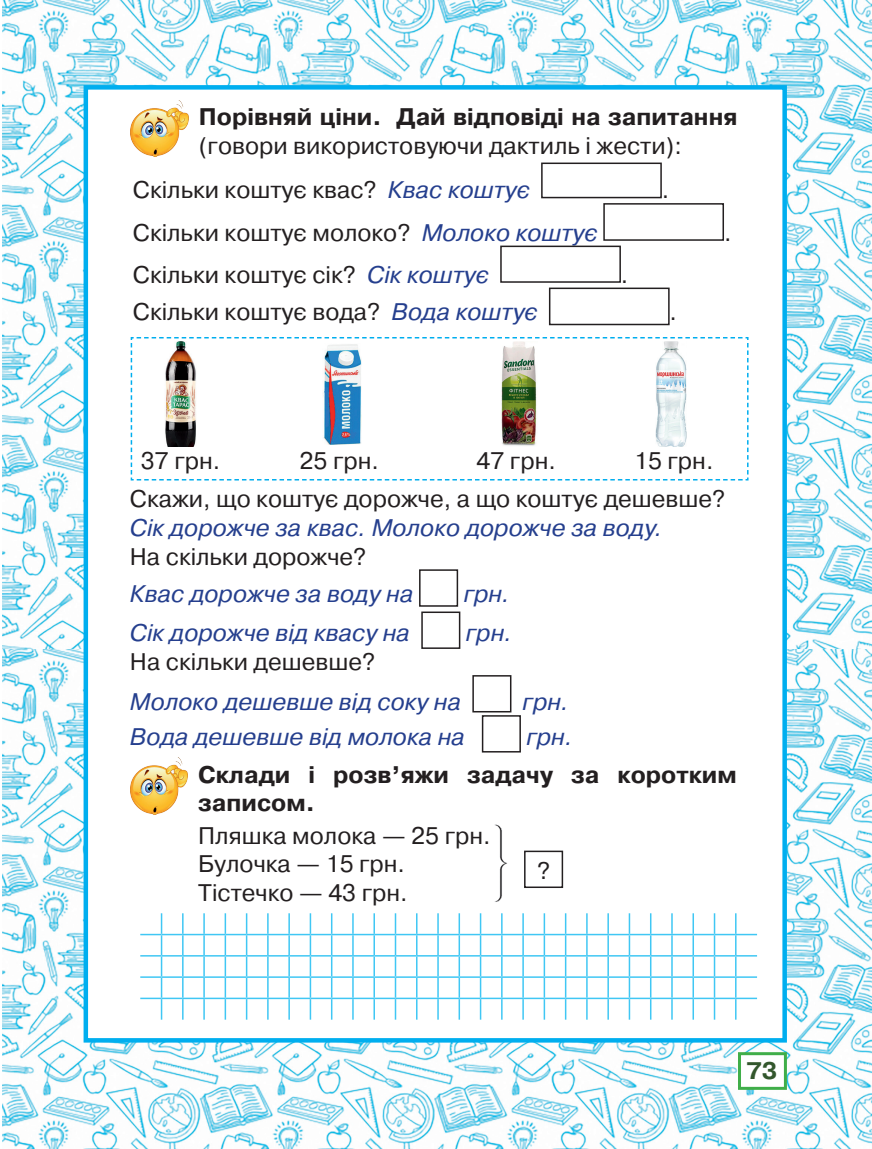
<style>
.page{position:relative;width:872px;height:1149px;background:#fff}
.page>*{position:absolute;margin:0;border:0;box-sizing:border-box;transform-origin:0 0}
.t1{font:24px/28.8px "Pragmatica C";color:#231f20}
.t2{font:italic 24px "Pragmatica C";color:#253f8e}
.t3{font:700 24px/28.8px "Pragmatica C";color:#231f20}
.t4{font:700 24px "Pragmatica C";color:#33572d}
.s1{font-style:italic;color:#253f8e}
</style>
<div class="page">
<img style="left:2px;top:0;width:870px;height:1148px">
<div style="left:738px;top:1051px;width:49px;height:38px;background:#fff;border:3px solid #40ae49"></div>
<div style="left:84px;top:85px;width:703px;height:957px;background:#fff;border:4px solid #00aeef"></div>
<img style="left:131px;top:100px;width:57px;height:57px">
<div style="left:541px;top:162px;width:121px;height:36px;border:2px solid #231f20"></div>
<div style="left:603px;top:203px;width:121px;height:38px;border:2px solid #231f20"></div>
<div style="left:500px;top:245px;width:121px;height:38px;border:2px solid #231f20"></div>
<div style="left:549px;top:287px;width:120px;height:38px;border:2px solid #231f20"></div>
<svg style="left:130px;top:337px;width:619px;height:144px"></svg>
<div style="left:419px;top:569px;width:39px;height:37px;border:2px solid #231f20"></div>
<div style="left:421px;top:611px;width:39px;height:37px;border:2px solid #231f20"></div>
<div style="left:472px;top:675px;width:39px;height:37px;border:2px solid #231f20"></div>
<div style="left:482px;top:715px;width:39px;height:37px;border:2px solid #231f20"></div>
<img style="left:322px;top:343px;width:40px;height:101px">
<img style="left:501px;top:341px;width:36px;height:105px">
<img style="left:655px;top:341px;width:31px;height:105px">
<img style="left:130px;top:757px;width:58px;height:57px">
<img style="left:494px;top:824px;width:13px;height:78px">
<div style="left:524px;top:850px;width:39px;height:37px;border:2px solid #231f20"></div>
<svg style="left:140px;top:913px;width:617px;height:106px"></svg>
<p class="t3" style="left:199px;top:102px;width:540px">Порівняй ціни. Дай відповіді на запитання</p>
<p class="t1" style="left:133px;top:123px;width:550px;line-height:44.7px;text-indent:66px">(говори використовуючи дактиль і жести):<br>Скільки коштує квас? <span class="s1">Квас коштує</span></p>
<p class="t1" style="left:662px;top:176px;width:9px">.</p>
<p class="t1" style="left:133px;top:218px;width:466px">Скільки коштує молоко? <span class="s1">Молоко коштує</span></p>
<p class="t1" style="left:133px;top:260px;width:357px">Скільки коштує сік? <span class="s1">Сік коштує</span></p>
<p class="t1" style="left:133px;top:297px;width:406px">Скільки коштує вода? <span class="s1">Вода коштує</span></p>
<p class="t1" style="left:621px;top:260px;width:9px">.</p>
<p class="t1" style="left:669px;top:297px;width:9px">.</p>
<p class="t1" style="left:724px;top:218px;width:9px">.</p>
<p class="t1" style="left:141px;top:446px;width:81px">37 грн.</p>
<p class="t1" style="left:299px;top:446px;width:81px">25 грн.</p>
<p class="t1" style="left:476px;top:446px;width:81px">47 грн.</p>
<p class="t1" style="left:130px;top:442px;width:597px;line-height:37.7px;text-indent:504px">15 грн.<br>Скажи, що коштує дорожче, а що коштує дешевше?</p>
<p class="t2" style="left:130px;top:514px;width:534px">Сік дорожче за квас. Молоко дорожче за воду.</p>
<p class="t1" style="left:130px;top:542px;width:238px">На скільки дорожче?</p>
<p class="t2" style="left:130px;top:580px;width:285px">Квас дорожче за воду на</p>
<p class="t2" style="left:464px;top:580px;width:48px">грн.</p>
<p class="t2" style="left:130px;top:619px;width:282px">Сік дорожче від квасу на</p>
<p class="t2" style="left:466px;top:619px;width:48px">грн.</p>
<p class="t1" style="left:130px;top:647px;width:247px">На скільки дешевше?</p>
<p class="t2" style="left:130px;top:688px;width:333px">Молоко дешевше від соку на</p>
<p class="t2" style="left:522px;top:688px;width:48px">грн.</p>
<p class="t2" style="left:130px;top:723px;width:336px">Вода дешевше від молока на</p>
<p class="t2" style="left:526px;top:723px;width:48px">грн.</p>
<p class="t3" style="left:198px;top:760px;width:540px">Склади і розв’яжи задачу за коротким записом.</p>
<p class="t1" style="left:198px;top:820px;width:294px">Пляшка молока — 25 грн.<br>Булочка — 15 грн.<br>Тістечко — 43 грн.</p>
<p class="t1" style="left:537px;top:855px;width:15px">?</p>
<p class="t4" style="left:746px;top:1057px;width:32px">73</p>
</div>
